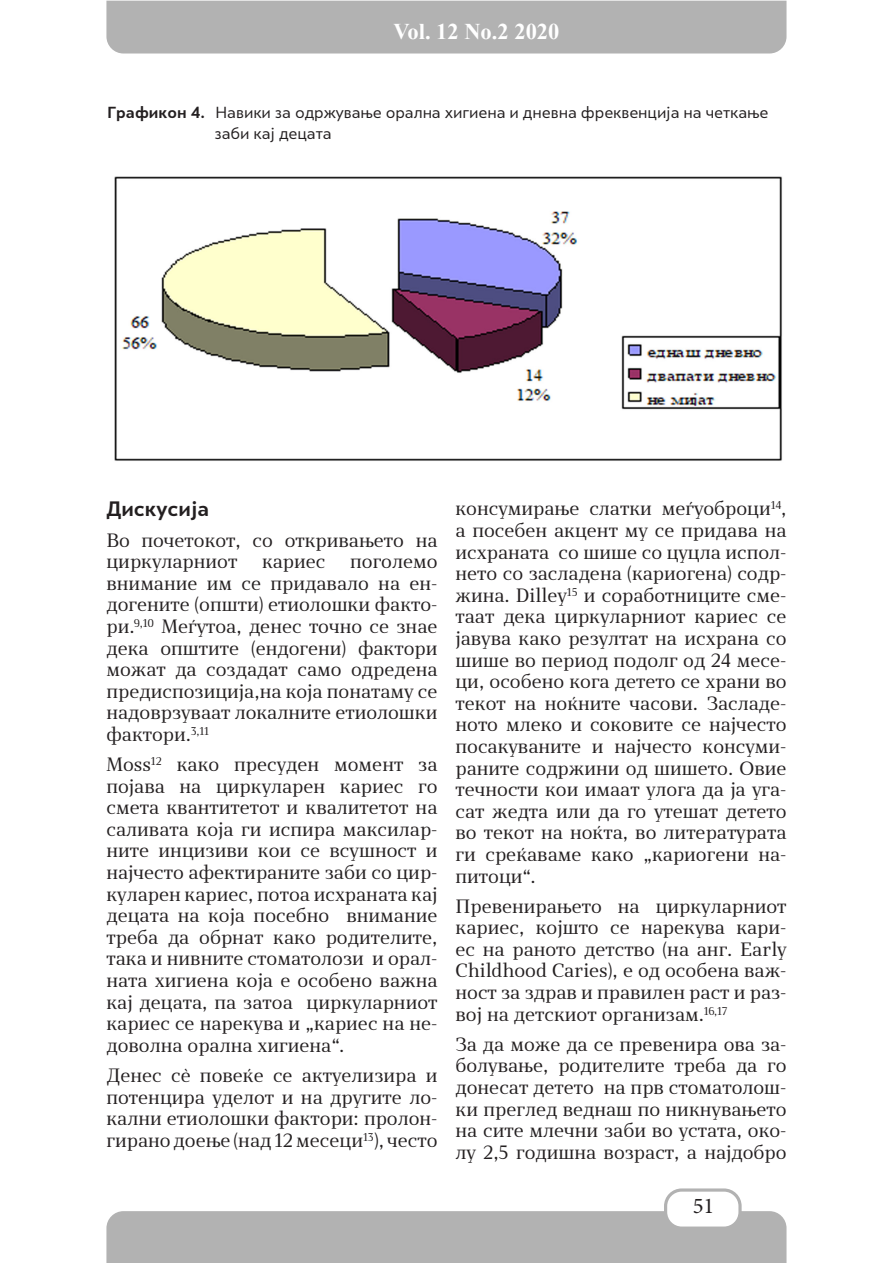
<style>
.page{position:relative;width:893px;height:1263px;background:#fff}
.page>*{position:absolute;margin:0;border:0;box-sizing:border-box;transform-origin:0 0}
.t1{font:700 22.5px "Times New Roman";color:#fff}
.t2{font:22.5px "Minion Pro";color:#231f20}
.t3{font:700 19.5px "Skola Sans";color:#231f20}
.t4{font:18px/21.6px "Skola Serif";color:#231f20;text-align:justify}
.t5{font:15px "Skola Sans";letter-spacing:-.01em;color:#231f20}
.s1{font-weight:700}
</style>
<div class="page">
<div style="left:106px;top:1211px;width:680px;height:52px;background:#b2b2b2"></div>
<div style="left:666px;top:1190px;width:74px;height:38px;background:#fff;border-radius:16px"></div>
<div style="left:664px;top:1188px;width:78px;height:42px;border:3px solid #b2b2b2;border-radius:16px"></div>
<div style="left:106px;top:1px;width:680px;height:53px;background:#b2b2b2"></div>
<img style="left:114px;top:176px;width:668px;height:285px">
<p class="t1" style="left:393px;top:15px;width:168px">Vol. 12 No.2 2020</p>
<p class="t5" style="left:108px;top:104px;width:662px"><span class="s1">Графикон 4.</span> Навики за одржување орална хигиена и дневна фреквенција на четкање</p>
<p class="t5" style="left:214px;top:124px;width:119px">заби кај децата</p>
<p class="t3" style="left:106px;top:497px;width:104px">Дискусија</p>
<p class="t4" style="left:106px;top:529px;width:333px">Во почетокот, со откривањето на циркуларниот</p>
<p class="t4" style="left:106px;top:551px;width:333px;text-indent:244px">поголемо внимание им се придавало на ен&shy;догените (општи) етиолошки факто&shy;ри.<sup>9,10</sup> Меѓутоа, денес точно се знае дека општите (ендогени) фактори можат да создадат само одредена предиспозиција,на која понатаму се надоврзуваат локалните етиолошки фактори.<sup>3,11</sup></p>
<p class="t4" style="left:106px;top:753px;width:333px">Moss<sup>12</sup> како пресуден момент за појава на циркуларен кариес го смета квантитетот и квалитетот на саливата која ги испира максилар&shy;ните инцизиви кои се всушност и најчесто афектираните заби со цир&shy;куларен кариес, потоа исхраната кај децата на која посебно внимание треба да обрнат како родителите, така и нивните стоматолози и орал&shy;ната хигиена која е особено важна кај децата, па затоа циркуларниот кариес се нарекува и „кариес на не&shy;доволна орална хигиена“.</p>
<p class="t4" style="left:106px;top:1064px;width:333px">Денес сè повеќе се актуелизира и потенцира уделот и на другите ло&shy;кални етиолошки фактори: пролон&shy;гирано доење (над 12 месеци<sup>13</sup>), често</p>
<p class="t4" style="left:262px;top:551px;width:65px">кариес</p>
<p class="t4" style="left:455px;top:498px;width:333px">консумирање слатки меѓуоброци<sup>14</sup>, а посебен акцент му се придава на исхраната со шише со цуцла испол&shy;нето со засладена (кариогена) содр&shy;жина. Dilley<sup>15</sup> и соработниците сме&shy;таат дека циркуларниот кариес се јавува како резултат на исхрана со шише во период подолг од 24 месе&shy;ци, особено кога детето се храни во текот на ноќните часови. Засладе&shy;ното млеко и соковите се најчесто посакуваните и најчесто консуми&shy;раните содржини од шишето. Овие течности кои имаат улога да ја уга&shy;сат жедта или да го утешат детето во текот на ноќта, во литературата ги среќаваме како „кариогени на&shy;питоци“.</p>
<p class="t4" style="left:455px;top:895px;width:333px">Превенирањето на циркуларниот кариес, којшто се нарекува кари&shy;ес на раното детство (на анг. Early Childhood Caries), е од особена важ&shy;ност за здрав и правилен раст и раз&shy;вој на детскиот организам.<sup>16,17</sup></p>
<p class="t4" style="left:455px;top:1033px;width:333px">За да може да се превенира ова за&shy;болување, родителите треба да го донесат детето на прв стоматолош&shy;ки преглед веднаш по никнувањето на сите млечни заби во устата, око&shy;лу 2,5 годишна возраст, а најдобро</p>
<p class="t2" style="left:693px;top:1191px;width:23px">51</p>
</div>
